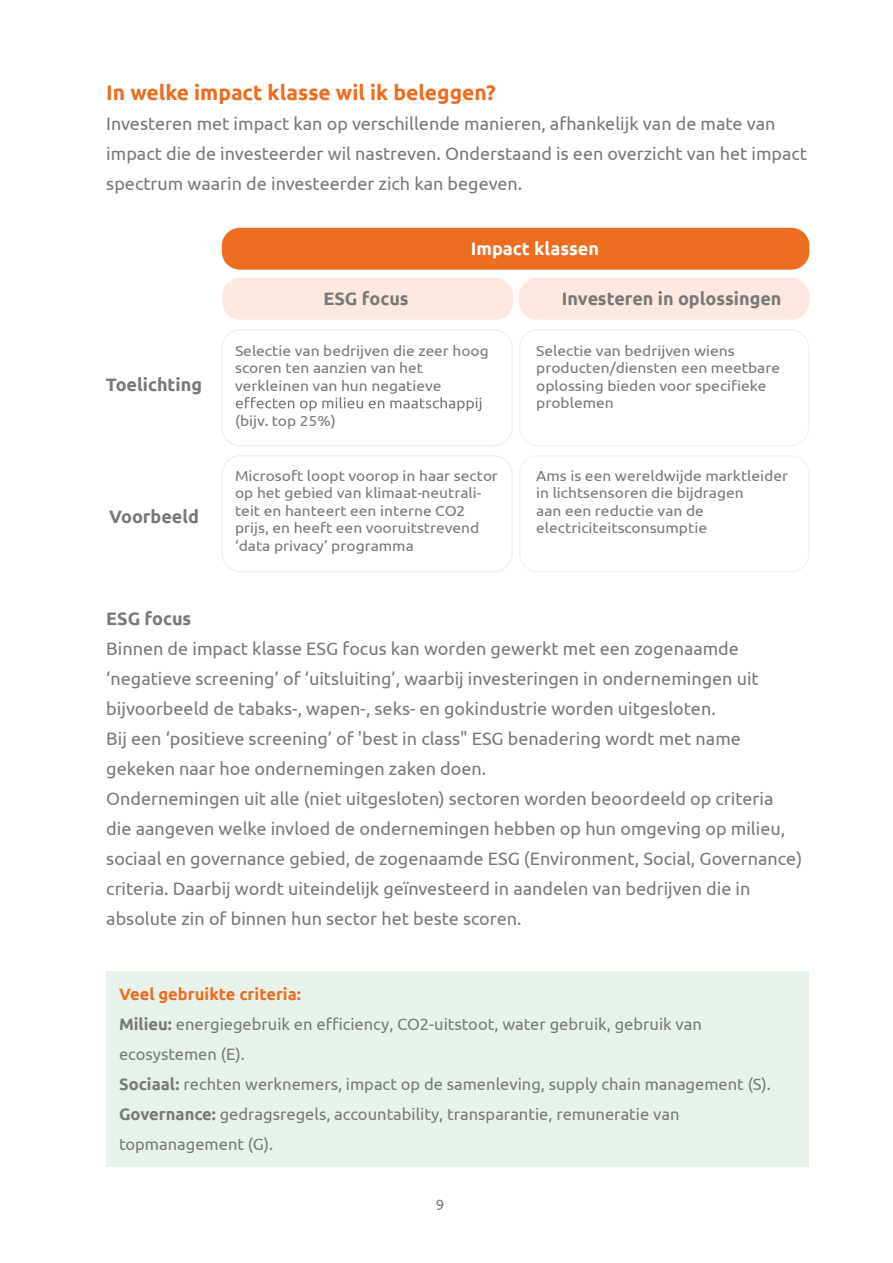
<style>
.page{position:relative;width:893px;height:1263px;background:#fff}
.page>*{position:absolute;margin:0;border:0;box-sizing:border-box;transform-origin:0 0}
.t1{font:700 21px "Ubuntu";color:#ed6d20}
.t2{font:18px/30px "Ubuntu";color:#797979}
.t3{font:700 18px "Ubuntu";color:#787878}
.t4{font:700 18px "Ubuntu";color:#fff}
.t5{font:700 18px "Ubuntu";color:#797979}
.t6{font:16.5px/30px "Ubuntu";color:#797979}
.t7{font:15px "Ubuntu";color:#797979}
.t8{font:14.55px/17.4px "Ubuntu";color:#787878;scale:1.07 1}
.s1{font-weight:700;color:#ed6d20}
.s2{font-weight:700}
</style>
<div class="page">
<div style="left:222px;top:228px;width:587px;height:42px;background:#ed6e21;border-radius:18px"></div>
<div style="left:222px;top:278px;width:291px;height:42px;background:#fce8de;border-radius:18px"></div>
<div style="left:519px;top:278px;width:290px;height:42px;background:#fce8de;border-radius:18px"></div>
<svg style="left:221px;top:455px;width:292px;height:117px"></svg>
<svg style="left:519px;top:455px;width:290px;height:117px"></svg>
<svg style="left:221px;top:329px;width:292px;height:117px"></svg>
<svg style="left:519px;top:329px;width:290px;height:117px"></svg>
<div style="left:106px;top:971px;width:702px;height:195px;background:#e7f3ea"></div>
<p class="t1" style="left:106px;top:80px;width:391px">In welke impact klasse wil ik beleggen?</p>
<p class="t2" style="left:106px;top:108px;width:702px">Investeren met impact kan op verschillende manieren, afhankelijk van de mate van impact die de investeerder wil nastreven. Onderstaand is een overzicht van het impact spectrum waarin de investeerder zich kan begeven.</p>
<p class="t3" style="left:106px;top:373px;width:98px">Toelichting</p>
<p class="t3" style="left:109px;top:506px;width:91px">Voorbeeld</p>
<p class="t3" style="left:323px;top:288px;width:87px">ESG focus</p>
<p class="t4" style="left:471px;top:238px;width:130px">Impact klassen</p>
<p class="t3" style="left:562px;top:288px;width:221px">Investeren in oplossingen</p>
<p class="t8" style="left:235px;top:342px;width:239px">Selectie van bedrijven die zeer hoog scoren ten aanzien van het verkleinen van hun negatieve</p>
<p class="t8" style="left:235px;top:411px;width:96px">(bijv. top 25%)</p>
<p class="t8" style="left:536px;top:342px;width:229px">Selectie van bedrijven wiens producten/diensten een meetbare oplossing bieden voor specifieke problemen</p>
<p class="t8" style="left:235px;top:467px;width:247px">Microsoft loopt voorop in haar sector op het gebied van klimaat-neutrali&shy;teit en hanteert een interne CO2 prijs, en heeft een vooruitstrevend ‘data privacy’ programma</p>
<p class="t8" style="left:536px;top:467px;width:237px">Ams is een wereldwijde marktleider in lichtsensoren die bijdragen<br>aan een reductie van de electriciteitsconsumptie</p>
<p class="t5" style="left:106px;top:608px;width:87px">ESG focus</p>
<p class="t2" style="left:106px;top:633px;width:697px">Binnen de impact klasse ESG focus kan worden gewerkt met een zogenaamde ‘negatieve screening’ of ‘uitsluiting’, waarbij investeringen in ondernemingen uit bijvoorbeeld de tabaks-, wapen-, seks- en gokindustrie worden uitgesloten.<br>Bij een ‘positieve screening’ of 'best in class" ESG benadering wordt met name gekeken naar hoe ondernemingen zaken doen.<br>Ondernemingen uit alle (niet uitgesloten) sectoren worden beoordeeld op criteria die aangeven welke invloed de ondernemingen hebben op hun omgeving op milieu, sociaal en governance gebied, de zogenaamde ESG (Environment, Social, Governance) criteria. Daarbij wordt uiteindelijk geïnvesteerd in aandelen van bedrijven die in absolute zin of binnen hun sector het beste scoren.</p>
<p class="t6" style="left:119px;top:979px;width:653px"><span class="s1">Veel gebruikte criteria:<br></span><span class="s2">Milieu:</span> energiegebruik en efficiency, CO2-uitstoot, water gebruik, gebruik van ecosystemen (E).<br><span class="s2">Sociaal:</span> rechten werknemers, impact op de samenleving, supply chain management (S).<br><span class="s2">Governance:</span> gedragsregels, accountability, transparantie, remuneratie van topmanagement (G).</p>
<p class="t7" style="left:436px;top:1196px;width:10px">9</p>
</div>
